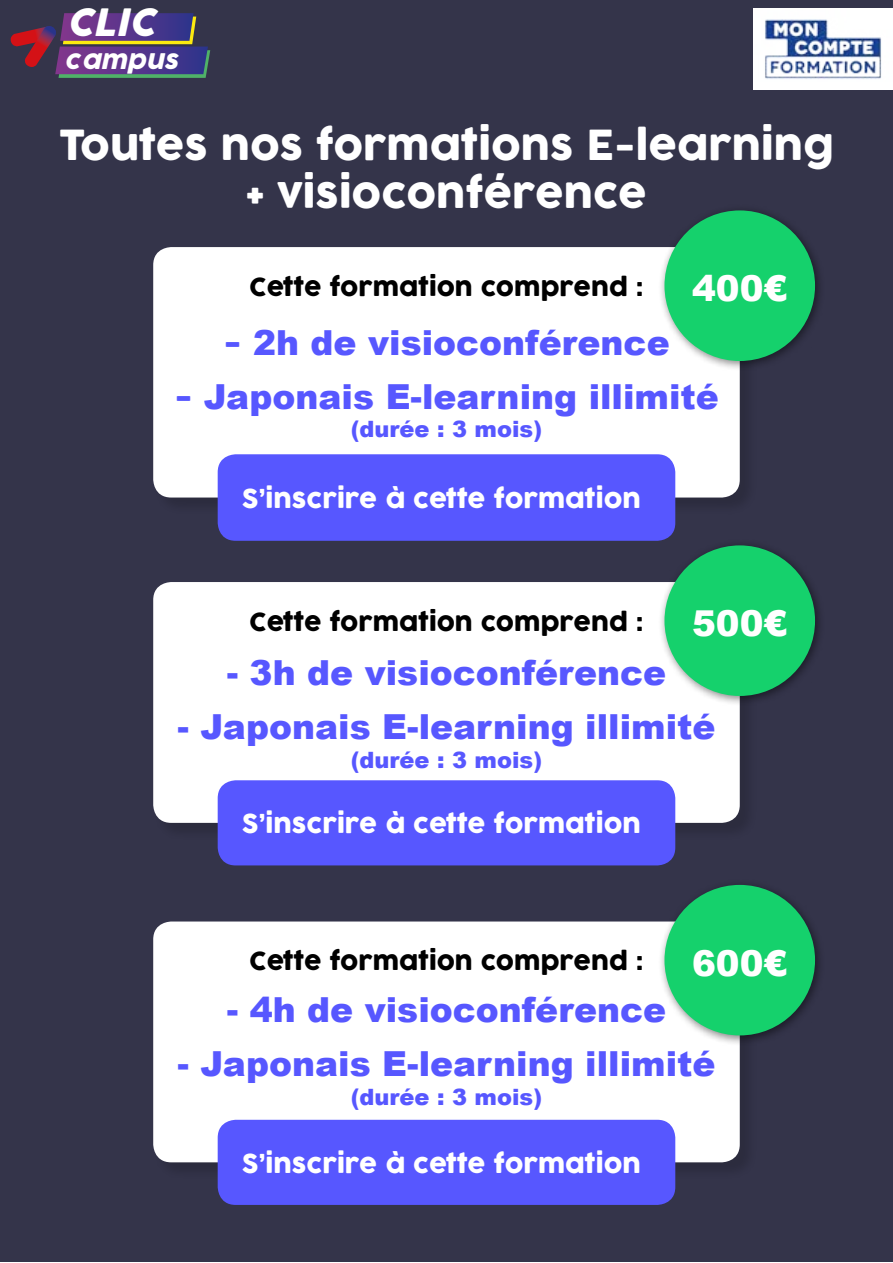
<style>
.page{position:relative;width:893px;height:1263px;background:#fff}
.page>*{position:absolute;margin:0;border:0;box-sizing:border-box;transform-origin:0 0}
.t1{font:40.5px/48.6px "Cocogoose";color:#fff;text-align:center}
.t2{font:italic 37.65px "Cocogoose Pro";color:#fff}
.t3{font:900 35.7px "Arial";color:#fff}
.t4{font:900 34.5px "Arial";color:#5757ff}
.t5{font:25.5px "Cocogoose";color:#fff}
.t6{font:24.75px "Cocogoose";color:#000}
.t7{font:italic 24.75px "Cocogoose Pro";color:#fff}
.t8{font:900 22.5px "Arial";color:#5757ff}
.s1{font-family:"Cocogoose";font-weight:400}
</style>
<div class="page">
<div style="left:0;top:0;width:893px;height:1261px;background:#34344a"></div>
<div style="left:154px;top:248px;width:603px;height:267px;background:#2f2f44"></div>
<div style="left:153px;top:247px;width:587px;height:250px;background:#fff;border-radius:18px"></div>
<div style="left:154px;top:583px;width:603px;height:257px;background:#2f2f43"></div>
<div style="left:153px;top:582px;width:587px;height:241px;background:#fff;border-radius:18px"></div>
<div style="left:218px;top:454px;width:457px;height:87px;background:#5757ff;border-radius:18px"></div>
<div style="left:218px;top:780px;width:457px;height:85px;background:#5757ff;border-radius:18px"></div>
<div style="left:154px;top:922px;width:603px;height:257px;background:#2f2f44"></div>
<div style="left:153px;top:921px;width:587px;height:241px;background:#fff;border-radius:18px"></div>
<div style="left:218px;top:1120px;width:457px;height:85px;background:#5757ff;border-radius:18px"></div>
<svg style="left:11px;top:13px;width:199px;height:65px"></svg>
<img style="left:754px;top:8px;width:139px;height:82px">
<div style="left:659px;top:205px;width:166px;height:166px;background:#000;opacity:.48"></div>
<div style="left:664px;top:210px;width:151px;height:151px;background:#15d16c;border-radius:50%"></div>
<div style="left:659px;top:540px;width:166px;height:166px;background:#000;opacity:.48"></div>
<div style="left:664px;top:545px;width:151px;height:151px;background:#15d16c;border-radius:50%"></div>
<div style="left:659px;top:879px;width:166px;height:166px;background:#000;opacity:.48"></div>
<div style="left:664px;top:885px;width:151px;height:150px;background:#15d16c;border-radius:50%"></div>
<p class="t2" style="left:67px;top:-3px;width:90px">CLIC</p>
<p class="t7" style="left:64px;top:44px;width:115px">campus</p>
<p class="t1" style="left:59px;top:123px;width:777px">Toutes nos formations E-learning + visioconférence</p>
<p class="t6" style="left:249px;top:270px;width:396px">Cette formation comprend :</p>
<p class="t3" style="left:692px;top:262px;width:97px">400€</p>
<p class="t4" style="left:223px;top:317px;width:448px"><span class="s1">-</span> 2h de visioconférence</p>
<p class="t4" style="left:174px;top:371px;width:546px"><span class="s1">-</span> Japonais E-learning illimité</p>
<p class="t8" style="left:351px;top:413px;width:193px">(durée : 3 mois)</p>
<p class="t5" style="left:242px;top:481px;width:401px">S’inscrire à cette formation</p>
<p class="t6" style="left:249px;top:605px;width:396px">Cette formation comprend :</p>
<p class="t3" style="left:692px;top:597px;width:97px">500€</p>
<p class="t4" style="left:227px;top:648px;width:441px">- 3h de visioconférence</p>
<p class="t4" style="left:177px;top:702px;width:540px">- Japonais E-learning illimité</p>
<p class="t8" style="left:351px;top:743px;width:193px">(durée : 3 mois)</p>
<p class="t5" style="left:242px;top:806px;width:401px">S’inscrire à cette formation</p>
<p class="t6" style="left:249px;top:944px;width:396px">Cette formation comprend :</p>
<p class="t3" style="left:692px;top:937px;width:97px">600€</p>
<p class="t4" style="left:227px;top:985px;width:441px">- 4h de visioconférence</p>
<p class="t4" style="left:177px;top:1039px;width:540px">- Japonais E-learning illimité</p>
<p class="t8" style="left:351px;top:1080px;width:193px">(durée : 3 mois)</p>
<p class="t5" style="left:242px;top:1146px;width:401px">S’inscrire à cette formation</p>
</div>
